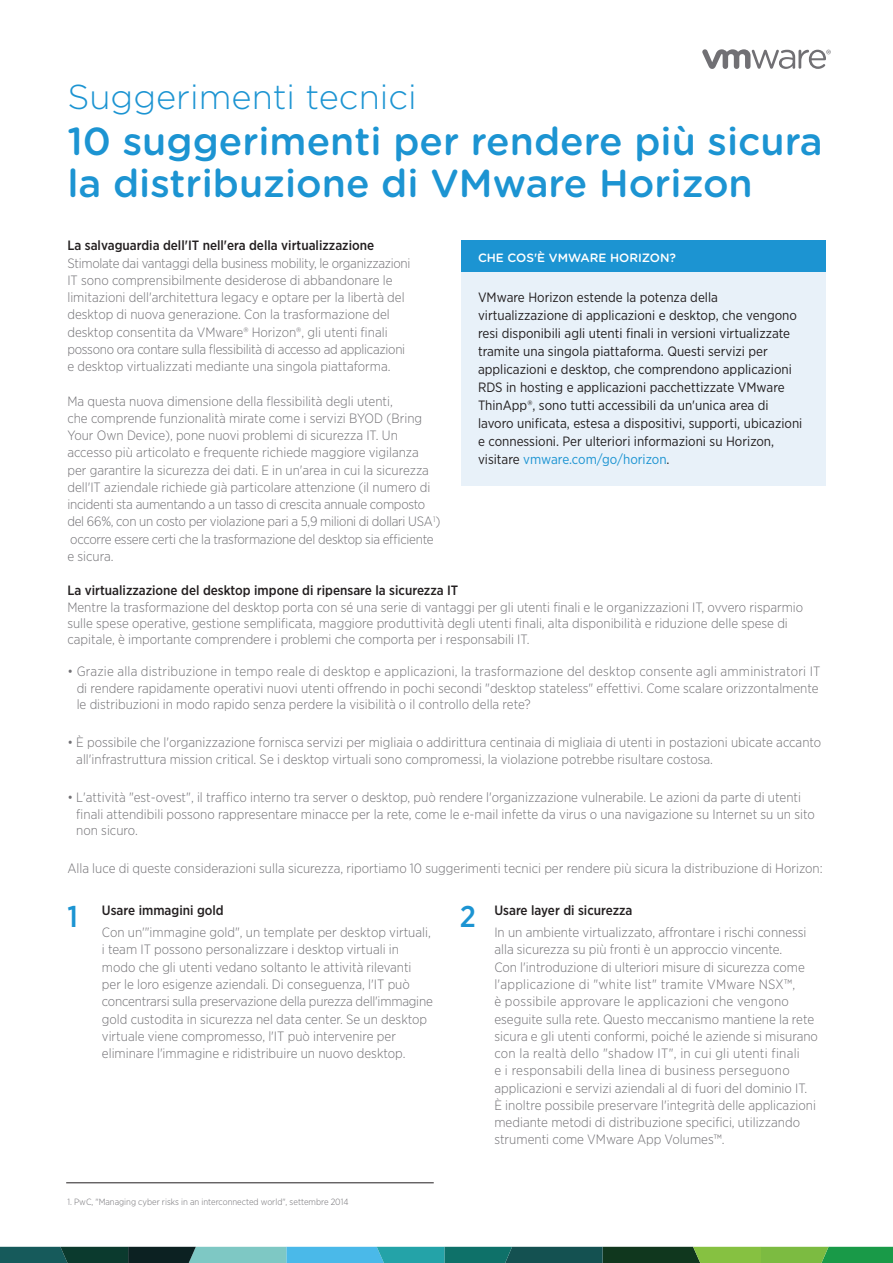
<style>
.page{position:relative;width:893px;height:1263px;background:#fff}
.page>*{position:absolute;margin:0;border:0;box-sizing:border-box;transform-origin:0 0}
._1aT_Main_Title{font:500 39px/42px "Gotham Rounded";color:#1c94d2}
.TT_Document_Type{font:300 34.5px "Gotham";color:#1c94d2}
.t1{font:500 30px "Gotham Narrow";color:#1c94d2}
._5aT_BodySpan-Col_La{font:300 13.5px/17.2px "Gotham Narrow";color:#717074}
._6bT_Subhead_Number{font:300 13.5px/17.2px "Gotham Narrow";color:#717074}
.t2{font:13.5px/18px "Gotham Narrow";color:#231f20}
._5aT_BodySpan-Col_La-2{font:500 13.5px "Gotham Narrow";color:#231f20}
.t3{font:500 12px "Gotham Rounded";color:#fff}
.t4{font:300 9px "Gotham Narrow";color:#717074}
.s1{color:#1c94d2}
</style>
<div class="page">
<svg style="left:702px;top:49px;width:129px;height:20px"></svg>
<svg style="left:0;top:1247px;width:893px;height:16px;background:#347e67"></svg>
<div style="left:461px;top:265px;width:365px;height:220px;background:#e8f1f9"></div>
<div style="left:461px;top:241px;width:365px;height:31px;background:#1c94d2"></div>
<hr style="left:66px;top:1182px;width:368px;height:1px;background:#231f20">
<p class="TT_Document_Type" style="left:67px;top:75px;width:351px">Suggerimenti tecnici</p>
<p class="_1aT_Main_Title" style="left:67px;top:119px;width:757px">10 suggerimenti per rendere più sicura la distribuzione di VMware Horizon</p>
<p class="_5aT_BodySpan-Col_La-2" style="left:67px;top:237px;width:308px">La salvaguardia dell'IT nell'era della virtualizzazione</p>
<p class="_5aT_BodySpan-Col_La" style="left:67px;top:254px;width:345px">Stimolate dai vantaggi della business mobility, le organizzazioni IT sono comprensibilmente desiderose di abbandonare le limitazioni dell'architettura legacy e optare per la libertà del desktop di nuova generazione. Con la trasformazione del desktop consentita da VMware® Horizon®, gli utenti finali possono ora contare sulla flessibilità di accesso ad applicazioni e desktop virtualizzati mediante una singola piattaforma.</p>
<p class="_5aT_BodySpan-Col_La" style="left:67px;top:392px;width:374px">Ma questa nuova dimensione della flessibilità degli utenti,<br>che comprende funzionalità mirate come i servizi BYOD (Bring Your Own Device), pone nuovi problemi di sicurezza IT. Un accesso più articolato e frequente richiede maggiore vigilanza per garantire la sicurezza dei dati. E in un'area in cui la sicurezza dell'IT aziendale richiede già particolare attenzione (il numero di incidenti sta aumentando a un tasso di crescita annuale composto del 66%, con un costo per violazione pari a 5,9 milioni di dollari USA<sup>1</sup>) occorre essere certi che la trasformazione del desktop sia efficiente e sicura.</p>
<p class="_5aT_BodySpan-Col_La-2" style="left:67px;top:582px;width:392px">La virtualizzazione del desktop impone di ripensare la sicurezza IT</p>
<p class="_5aT_BodySpan-Col_La" style="left:67px;top:598px;width:737px;line-height:16.2px">Mentre la trasformazione del desktop porta con sé una serie di vantaggi per gli utenti finali e le organizzazioni IT, ovvero risparmio sulle spese operative, gestione semplificata, maggiore produttività degli utenti finali, alta disponibilità e riduzione delle spese di capitale, è importante comprendere i problemi che comporta per i responsabili IT.</p>
<p class="_5aT_BodySpan-Col_La" style="left:77px;top:663px;width:745px;line-height:16.2px;text-indent:-9px">• Grazie alla distribuzione in tempo reale di desktop e applicazioni, la trasformazione del desktop consente agli amministratori IT di rendere rapidamente operativi nuovi utenti offrendo in pochi secondi "desktop stateless" effettivi. Come scalare orizzontalmente le distribuzioni in modo rapido senza perdere la visibilità o il controllo della rete?</p>
<p class="_5aT_BodySpan-Col_La" style="left:76px;top:734px;width:746px;line-height:16.2px;text-indent:-9px">• È possibile che l'organizzazione fornisca servizi per migliaia o addirittura centinaia di migliaia di utenti in postazioni ubicate accanto all'infrastruttura mission critical. Se i desktop virtuali sono compromessi, la violazione potrebbe risultare costosa.</p>
<p class="_5aT_BodySpan-Col_La" style="left:76px;top:789px;width:740px;line-height:16.2px;text-indent:-9px">• L'attività "est-ovest", il traffico interno tra server o desktop, può rendere l'organizzazione vulnerabile. Le azioni da parte di utenti finali attendibili possono rappresentare minacce per la rete, come le e-mail infette da virus o una navigazione su Internet su un sito non sicuro.</p>
<p class="_5aT_BodySpan-Col_La" style="left:67px;top:860px;width:757px">Alla luce di queste considerazioni sulla sicurezza, riportiamo 10 suggerimenti tecnici per rendere più sicura la distribuzione di Horizon:</p>
<p class="t1" style="left:67px;top:898px;width:12px">1</p>
<p class="_5aT_BodySpan-Col_La-2" style="left:102px;top:902px;width:123px">Usare immagini gold</p>
<p class="_6bT_Subhead_Number" style="left:102px;top:923px;width:332px">Con un'"immagine gold", un template per desktop virtuali, i team IT possono personalizzare i desktop virtuali in modo che gli utenti vedano soltanto le attività rilevanti per le loro esigenze aziendali. Di conseguenza, l'IT può concentrarsi sulla preservazione della purezza dell'immagine gold custodita in sicurezza nel data center. Se un desktop virtuale viene compromesso, l'IT può intervenire per eliminare l'immagine e ridistribuire un nuovo desktop.</p>
<p class="t3" style="left:478px;top:249px;width:200px">CHE COS'È VMWARE HORIZON?</p>
<p class="t2" style="left:478px;top:287px;width:326px">VMware Horizon estende la potenza della virtualizzazione di applicazioni e desktop, che vengono resi disponibili agli utenti finali in versioni virtualizzate tramite una singola piattaforma. Questi servizi per applicazioni e desktop, che comprendono applicazioni RDS in hosting e applicazioni pacchettizzate VMware ThinApp®, sono tutti accessibili da un'unica area di lavoro unificata, estesa a dispositivi, supporti, ubicazioni e connessioni. Per ulteriori informazioni su Horizon, visitare <span class="s1">vmware.com/go/horizon</span>.</p>
<p class="t1" style="left:460px;top:898px;width:18px">2</p>
<p class="_5aT_BodySpan-Col_La-2" style="left:494px;top:902px;width:140px">Usare layer di sicurezza</p>
<p class="_6bT_Subhead_Number" style="left:494px;top:923px;width:325px">In un ambiente virtualizzato, affrontare i rischi connessi alla sicurezza su più fronti è un approccio vincente.<br>Con l'introduzione di ulteriori misure di sicurezza come l'applicazione di "white list" tramite VMware NSX™,<br>è possibile approvare le applicazioni che vengono eseguite sulla rete. Questo meccanismo mantiene la rete sicura e gli utenti conformi, poiché le aziende si misurano con la realtà dello "shadow IT", in cui gli utenti finali<br>e i responsabili della linea di business perseguono applicazioni e servizi aziendali al di fuori del dominio IT.<br>È inoltre possibile preservare l'integrità delle applicazioni mediante metodi di distribuzione specifici, utilizzando strumenti come VMware App Volumes™.</p>
<p class="t4" style="left:67px;top:1196px;width:283px">1. PwC, "Managing cyber risks in an interconnected world", settembre 2014</p>
</div>
